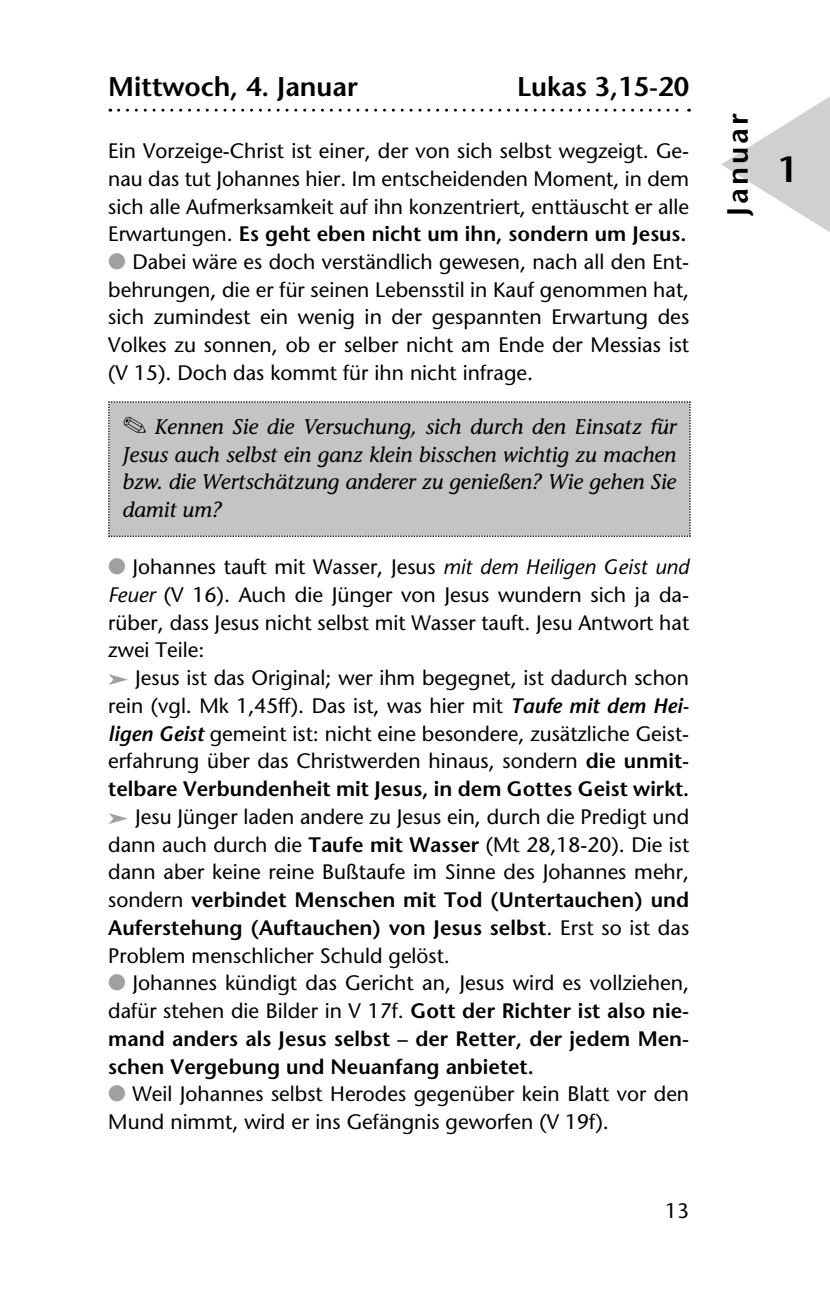
<style>
.page{position:relative;width:830px;height:1313px;background:#fff}
.page>*{position:absolute;margin:0;border:0;box-sizing:border-box;transform-origin:0 0}
.t1{font:600 36px "Stone Sans";color:#000}
.t2{font:600 29.25px "Stone Sans";letter-spacing:.1em;color:#000}
.t3{font:600 27px "Stone Sans";color:#000}
.t4{font:italic 21.15px/27.7px "Stone Informal";color:#000;text-align:justify}
.t5{font:20.93px/27.7px "Stone Sans";color:#000;text-align:justify}
.t6{font:600 20.93px/27.7px "Stone Sans";color:#000;text-align:justify}
.s1{font-weight:600}
.s2{color:#a0a0a0}
.s3{font-style:italic}
.s4{font-weight:600;font-style:italic}
.s5{font-weight:400}
</style>
<div class="page">
<svg style="left:118px;top:109px;width:571px;height:3px"></svg>
<svg style="left:721px;top:97px;width:108px;height:135px"></svg>
<div style="left:108px;top:401px;width:583px;height:136px;background:#c4c4c4"></div>
<p class="t3" style="left:108px;top:77px;width:251px">Mittwoch, 4. Januar</p>
<p class="t3" style="left:517px;top:77px;width:173px">Lukas 3,15-20</p>
<p class="t5" style="left:108px;top:139px;width:582px">Ein Vorzeige-Christ ist einer, der von sich selbst wegzeigt. Ge&shy;nau das tut Johannes hier. Im entscheidenden Moment, in dem sich alle Aufmerksamkeit auf ihn konzentriert, enttäuscht er alle Erwartungen. <span class="s1">Es geht eben nicht um ihn, sondern um Jesus.</span></p>
<p class="t5" style="left:108px;top:250px;width:582px"><span class="s2">●</span> Dabei wäre es doch verständlich gewesen, nach all den Ent&shy;behrungen, die er für seinen Lebensstil in Kauf genommen hat, sich zumindest ein wenig in der gespannten Erwartung des Volkes zu sonnen, ob er selber nicht am Ende der Messias ist (V 15). Doch das kommt für ihn nicht infrage.</p>
<p class="t4" style="left:122px;top:415px;width:555px">✎ Kennen Sie die Versuchung, sich durch den Einsatz für Jesus auch selbst ein ganz klein bisschen wichtig zu machen bzw. die Wertschätzung anderer zu genießen? Wie gehen Sie damit um?</p>
<p class="t5" style="left:108px;top:555px;width:582px;text-align:left"><span class="s2">●</span> Johannes tauft mit Wasser, Jesus <span class="s3">mit dem Heiligen Geist und Feuer</span> (V 16). Auch die Jünger von Jesus wundern sich ja da&shy;rüber, dass Jesus nicht selbst mit Wasser tauft. Jesu Antwort hat zwei Teile:<br><span class="s2">➤</span> Jesus ist das Original; wer ihm begegnet, ist dadurch schon rein (vgl. Mk 1,45ff). Das ist, was hier mit <span class="s4">Taufe mit dem Hei&shy;ligen Geist</span> gemeint ist: nicht eine besondere, zusätzliche Geist&shy;erfahrung über das Christwerden hinaus, sondern <span class="s1">die unmit&shy;telbare Verbundenheit mit Jesus, in dem Gottes Geist wirkt. </span><span class="s2">➤</span> Jesu Jünger laden andere zu Jesus ein, durch die Predigt und dann auch durch die <span class="s1">Taufe mit Wasser</span> (Mt 28,18-20). Die ist dann aber keine reine Bußtaufe im Sinne des Johannes mehr, sondern <span class="s1">verbindet Menschen mit Tod (Untertauchen) und Auferstehung (Auftauchen) von Jesus selbst</span>. Erst so ist das Problem menschlicher Schuld gelöst.</p>
<p class="t6" style="left:108px;top:971px;width:582px"><span class="s2">●</span> <span class="s5">Johannes kündigt das Gericht an, Jesus wird es vollziehen, dafür stehen die Bilder in V 17f.</span> Gott der Richter ist also nie&shy;mand anders als Jesus selbst – der Retter, der jedem Men&shy;schen Vergebung und Neuanfang anbietet.</p>
<p class="t5" style="left:108px;top:1082px;width:582px"><span class="s2">●</span> Weil Johannes selbst Herodes gegenüber kein Blatt vor den<br>Mund nimmt, wird er ins Gefängnis geworfen (V 19f).</p>
<p class="t5" style="left:665px;top:1199px;width:26px">13</p>
<h2 class="t2" style="left:725px;top:216px;width:104px;rotate:-90deg">Januar</h2>
<h1 class="t1" style="left:777px;top:156px;width:22px">1</h1>
</div>
